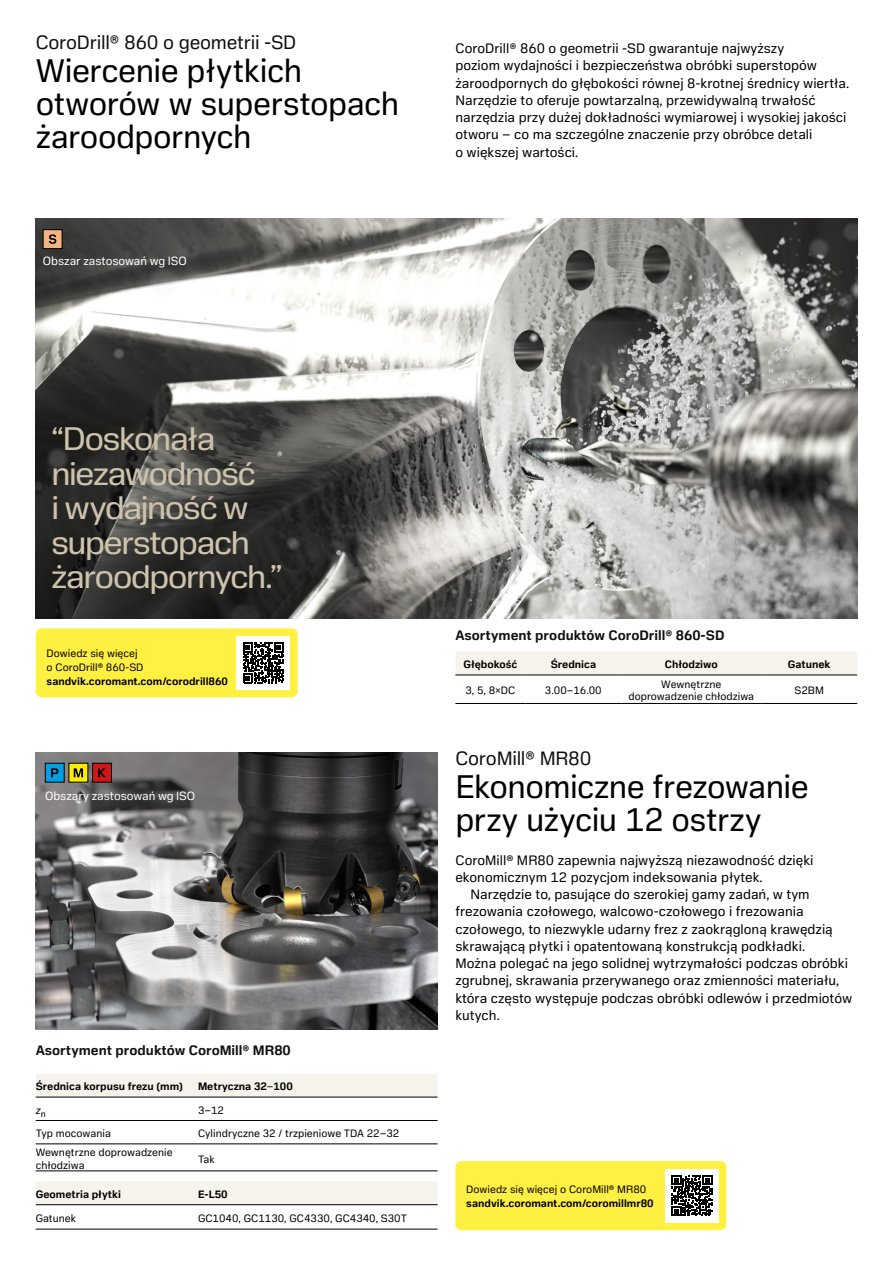
<style>
.page{position:relative;width:893px;height:1263px;background:#fff}
.page>*{position:absolute;margin:0;border:0;box-sizing:border-box;transform-origin:0 0}
.Header_4{font:33px/33px "Sandvik Sans Text";letter-spacing:-.02em;color:#000}
.Header_3_-_Gold{font:33px/34.5px "Sandvik Sans Headline";letter-spacing:-.02em;color:#cdc2ab}
.Header_4-2{font:19.5px "Sandvik Sans Text";letter-spacing:-.015em;color:#101010}
.Body_1{font:13.8px/17.2px "Sandvik Sans Text";color:#000}
.Body_1_-_Bold{font:700 13.8px "Sandvik Sans Text";color:#101010}
.ISO_application_9_AG{font:12px "Sandvik Sans Text";letter-spacing:-.005em;color:#fff}
.Body_2_-_Tables{font:10.8px/12px "Sandvik Sans Text";color:#000;text-align:center}
.Body_2{font:700 10.8px/13.8px "Sandvik Sans Text";color:#000}
.Body_2_-_Tables-2{font:700 10.8px "Sandvik Sans Text";color:#000}
.Body_2_-_Tables-3{font:italic 10.8px "Sandvik Sans Text";color:#000}
.s1{font-weight:400}
.s2{font-family:"Sandvik Sans Headline";font-weight:400}
.s3{font-family:"Sandvik Sans Headline"}
</style>
<div class="page">
<img style="left:36px;top:218px;width:821px;height:400px">
<img style="left:36px;top:753px;width:402px;height:276px">
<div style="left:455px;top:1161px;width:271px;height:69px;background:#fff042;border-radius:6px"></div>
<div style="left:36px;top:628px;width:262px;height:69px;background:#fff042;border-radius:6px"></div>
<div style="left:665px;top:1169px;width:53px;height:53px;background:#fff"></div>
<svg style="left:671px;top:1175px;width:41px;height:41px"></svg>
<div style="left:237px;top:636px;width:53px;height:53px;background:#fff"></div>
<svg style="left:243px;top:642px;width:41px;height:41px"></svg>
<div style="left:43px;top:230px;width:19px;height:19px;background:#f5b47d"></div>
<div style="left:43px;top:229px;width:19px;height:20px;border:1px solid #000"></div>
<svg style="left:49px;top:234px;width:7px;height:10px"></svg>
<div style="left:45px;top:763px;width:19px;height:19px;background:#009fe3"></div>
<svg style="left:51px;top:768px;width:7px;height:9px"></svg>
<svg style="left:71px;top:765px;width:15px;height:15px"></svg>
<svg style="left:74px;top:768px;width:9px;height:9px"></svg>
<div style="left:93px;top:763px;width:18px;height:19px;background:#cd1719"></div>
<div style="left:92px;top:763px;width:20px;height:19px;border:1px solid #000"></div>
<svg style="left:98px;top:768px;width:8px;height:9px"></svg>
<div style="left:455px;top:652px;width:402px;height:23px;background:#f6f3ed"></div>
<hr style="left:455px;top:675px;width:70px;height:1px;background:#000">
<hr style="left:525px;top:675px;width:96px;height:1px;background:#000">
<hr style="left:621px;top:675px;width:140px;height:1px;background:#000">
<hr style="left:761px;top:675px;width:96px;height:1px;background:#000">
<hr style="left:455px;top:703px;width:70px;height:1px;background:#000">
<hr style="left:525px;top:703px;width:96px;height:1px;background:#000">
<hr style="left:621px;top:703px;width:140px;height:1px;background:#000">
<hr style="left:761px;top:703px;width:96px;height:1px;background:#000">
<svg style="left:36px;top:1074px;width:402px;height:130px"></svg>
<svg style="left:36px;top:1205px;width:402px;height:24px"></svg>
<hr style="left:36px;top:1097px;width:162px;height:1px;background:#000">
<hr style="left:198px;top:1097px;width:240px;height:1px;background:#000">
<hr style="left:36px;top:1120px;width:162px;height:1px;background:#000">
<hr style="left:198px;top:1120px;width:240px;height:1px;background:#000">
<hr style="left:36px;top:1143px;width:162px;height:1px;background:#000">
<hr style="left:198px;top:1143px;width:240px;height:1px;background:#000">
<hr style="left:36px;top:1170px;width:162px;height:1px;background:#000">
<hr style="left:198px;top:1170px;width:240px;height:1px;background:#000">
<hr style="left:36px;top:1204px;width:162px;height:1px;background:#000">
<hr style="left:198px;top:1204px;width:240px;height:1px;background:#000">
<hr style="left:36px;top:1229px;width:162px;height:1px;background:#000">
<hr style="left:198px;top:1229px;width:240px;height:1px;background:#000">
<p class="Header_4-2" style="left:36px;top:30px;width:262px">CoroDrill® 860 o geometrii -SD</p>
<p class="Header_4" style="left:36px;top:54px;width:365px">Wiercenie płytkich otworów w superstopach żaroodpornych</p>
<p class="ISO_application_9_AG" style="left:43px;top:253px;width:145px">Obszar zastosowań wg ISO</p>
<p class="Body_1" style="left:455px;top:39px;width:395px">CoroDrill® 860 o geometrii -SD gwarantuje najwyższy<br>poziom wydajności i bezpieczeństwa obróbki superstopów żaroodpornych do głębokości równej 8-krotnej średnicy wiertła.<br>Narzędzie to oferuje powtarzalną, przewidywalną trwałość narzędzia przy dużej dokładności wymiarowej i wysokiej jakości otworu – co ma szczególne znaczenie przy obróbce detali<br>o większej wartości.</p>
<p class="Header_3_-_Gold" style="left:52px;top:421px;width:232px">“Doskonała niezawodność<br>i wydajność w superstopach żaroodpornych.”</p>
<p class="Body_2" style="left:47px;top:647px;width:183px"><span class="s1">Dowiedz się więcej<br>o CoroDrill</span><span class="s2">®</span> <span class="s1">860-SD </span>sandvik.coromant.com/corodrill860</p>
<p class="ISO_application_9_AG" style="left:45px;top:788px;width:152px">Obszary zastosowań wg ISO</p>
<p class="Body_1_-_Bold" style="left:36px;top:1041px;width:257px">Asortyment produktów CoroMill® MR80</p>
<p class="Body_2_-_Tables-2" style="left:36px;top:1080px;width:149px">Średnica korpusu frezu (mm)</p>
<p class="Body_2_-_Tables-2" style="left:198px;top:1080px;width:96px">Metryczna 32<span class="s1">–</span>100</p>
<p class="Body_2_-_Tables-3" style="left:36px;top:1103px;width:12px">z<sub>n</sub></p>
<p class="Body_2_-_Tables" style="left:198px;top:1104px;width:28px">3–12</p>
<p class="Body_2_-_Tables" style="left:36px;top:1127px;width:77px">Typ mocowania</p>
<p class="Body_2_-_Tables" style="left:198px;top:1127px;width:203px">Cylindryczne 32 / trzpieniowe TDA 22–32</p>
<p class="Body_2_-_Tables" style="left:36px;top:1145px;width:139px;line-height:13.8px;text-align:left">Wewnętrzne doprowadzenie chłodziwa</p>
<p class="Body_2_-_Tables" style="left:198px;top:1152px;width:18px">Tak</p>
<p class="Body_2_-_Tables-2" style="left:36px;top:1187px;width:87px">Geometria płytki</p>
<p class="Body_2_-_Tables-2" style="left:198px;top:1187px;width:31px">E-L50</p>
<p class="Body_2_-_Tables" style="left:36px;top:1212px;width:42px">Gatunek</p>
<p class="Body_2_-_Tables" style="left:198px;top:1212px;width:211px">GC1040, GC1130, GC4330, GC4340, S30T</p>
<p class="Body_1_-_Bold" style="left:455px;top:627px;width:271px">Asortyment produktów CoroDrill® 860-SD</p>
<p class="Body_2_-_Tables-2" style="left:463px;top:658px;width:55px">Głębokość</p>
<p class="Body_2_-_Tables-2" style="left:551px;top:658px;width:47px">Średnica</p>
<p class="Body_2_-_Tables-2" style="left:665px;top:658px;width:54px">Chłodziwo</p>
<p class="Body_2_-_Tables-2" style="left:788px;top:658px;width:44px">Gatunek</p>
<p class="Body_2_-_Tables" style="left:465px;top:684px;width:52px">3, 5, 8×DC</p>
<p class="Body_2_-_Tables" style="left:545px;top:684px;width:58px">3.00–16.00</p>
<p class="Body_2_-_Tables" style="left:628px;top:678px;width:127px">Wewnętrzne doprowadzenie chłodziwa</p>
<p class="Body_2_-_Tables" style="left:795px;top:684px;width:31px">S2BM</p>
<p class="Header_4-2" style="left:455px;top:747px;width:137px">CoroMill® MR80</p>
<p class="Header_4" style="left:455px;top:770px;width:355px">Ekonomiczne frezowanie przy użyciu 12 ostrzy</p>
<p class="Body_1" style="left:455px;top:851px;width:360px">CoroMill<span class="s3">®</span> MR80 zapewnia najwyższą niezawodność dzięki ekonomicznym 12 pozycjom indeksowania płytek.</p>
<p class="Body_1" style="left:455px;top:885px;width:398px;text-indent:15px">Narzędzie to, pasujące do szerokiej gamy zadań, w tym frezowania czołowego, walcowo-czołowego i frezowania czołowego, to niezwykle udarny frez z zaokrągloną krawędzią skrawającą płytki i opatentowaną konstrukcją podkładki.<br>Można polegać na jego solidnej wytrzymałości podczas obróbki zgrubnej, skrawania przerywanego oraz zmienności materiału, która często występuje podczas obróbki odlewów i przedmiotów kutych.</p>
<p class="Body_2" style="left:466px;top:1182px;width:189px"><span class="s1">Dowiedz się więcej o CoroMill</span><span class="s2">®</span> <span class="s1">MR80 </span>sandvik.coromant.com/coromillmr80</p>
</div>
